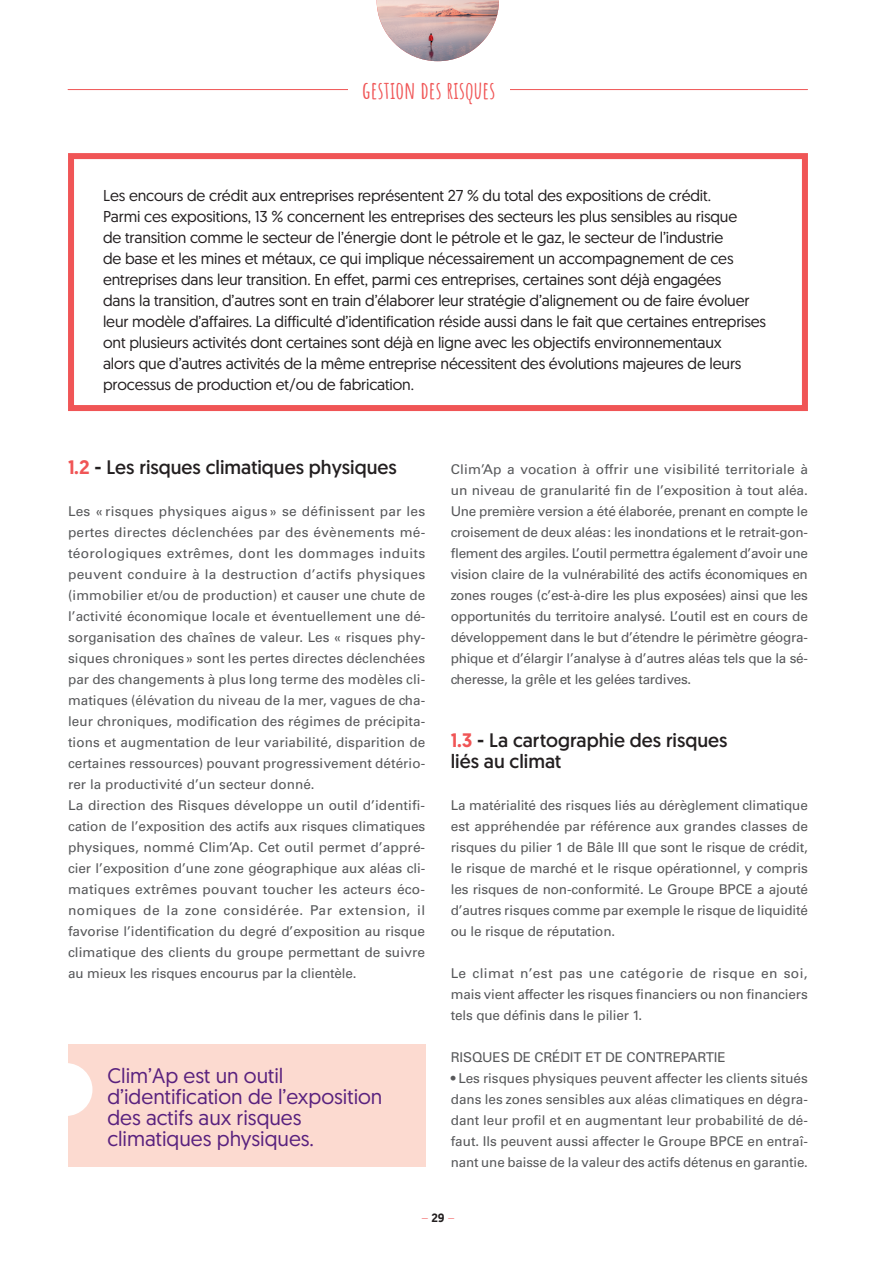
<style>
.page{position:relative;width:893px;height:1263px;background:#fff}
.page>*{position:absolute;margin:0;border:0;box-sizing:border-box;transform-origin:0 0}
.t1{font:700 24px "Amatic SC";letter-spacing:.005em;color:#f05556}
.t2{font:21px/21px "Geomanist";color:#59217e}
.t3{font:19.5px/21px "Geomanist";color:#231f20}
.t4{font:15.75px/21px "Geomanist";letter-spacing:-.01em;color:#231f20}
.t5{font:13.5px/21px "Univers LT Std";letter-spacing:.005em;color:#57585a;text-align:justify}
.t6{font:300 12px "Geomanist";color:#f05556}
.s1{font-weight:500;color:#f05556}
.s2{font-weight:500}
.s3{font-weight:500;color:#231f20}
</style>
<div class="page">
<hr style="left:68px;top:89px;width:739px;height:1px;background:#f05556">
<div style="left:348px;top:69px;width:162px;height:42px;background:#fff"></div>
<img style="left:377px;top:0;width:122px;height:61px">
<div style="left:68px;top:1044px;width:357px;height:123px;background:#fcdad0"></div>
<div style="left:40px;top:1063px;width:52px;height:53px;background:#fff;border-radius:50%"></div>
<div style="left:68px;top:153px;width:740px;height:258px;border:6px solid #f05556"></div>
<h1 class="t1" style="left:362px;top:71px;width:135px">GESTION DES RISQUES</h1>
<p class="t4" style="left:103px;top:185px;width:665px">Les encours de crédit aux entreprises représentent 27 % du total des expositions de crédit.<br>Parmi ces expositions, 13 % concernent les entreprises des secteurs les plus sensibles au risque<br>de transition comme le secteur de l’énergie dont le pétrole et le gaz, le secteur de l’industrie<br>de base et les mines et métaux, ce qui implique nécessairement un accompagnement de ces entreprises dans leur transition. En effet, parmi ces entreprises, certaines sont déjà engagées<br>dans la transition, d’autres sont en train d’élaborer leur stratégie d’alignement ou de faire évoluer leur modèle d’affaires. La difficulté d’identification réside aussi dans le fait que certaines entreprises ont plusieurs activités dont certaines sont déjà en ligne avec les objectifs environnementaux<br>alors que d’autres activités de la même entreprise nécessitent des évolutions majeures de leurs processus de production et/ou de fabrication.</p>
<h3 class="t3" style="left:68px;top:456px;width:330px"><span class="s1">1.2</span> <span class="s2">-</span> Les risques climatiques physiques</h3>
<p class="t5" style="left:68px;top:501px;width:359px;text-align:left">Les « risques physiques aigus » se définissent par les pertes directes déclenchées par des évènements mé&shy;téorologiques extrêmes, dont les dommages induits peuvent conduire à la destruction d’actifs physiques (immobilier et/ou de production) et causer une chute de l’activité économique locale et éventuellement une dé&shy;sorganisation des chaînes de valeur. Les « risques phy&shy;siques chroniques» sont les pertes directes déclenchées par des changements à plus long terme des modèles cli&shy;matiques (élévation du niveau de la mer, vagues de cha&shy;leur chroniques, modification des régimes de précipita&shy;tions et augmentation de leur variabilité, disparition de certaines ressources) pouvant progressivement détério&shy;rer la productivité d’un secteur donné.<br>La direction des Risques développe un outil d’identifi&shy;cation de l’exposition des actifs aux risques climatiques physiques, nommé Clim’Ap. Cet outil permet d’appré&shy;cier l’exposition d’une zone géographique aux aléas cli&shy;matiques extrêmes pouvant toucher les acteurs éco&shy;nomiques de la zone considérée. Par extension, il favorise l’identification du degré d’exposition au risque climatique des clients du groupe permettant de suivre au mieux les risques encourus par la clientèle.</p>
<h2 class="t2" style="left:107px;top:1065px;width:277px">Clim’Ap est un outil d’identification de l’exposition des actifs aux risques climatiques physiques.</h2>
<p class="t5" style="left:451px;top:459px;width:359px">Clim’Ap a vocation à offrir une visibilité territoriale à un niveau de granularité fin de l’exposition à tout aléa.<br>Une première version a été élaborée, prenant en compte le croisement de deux aléas: les inondations et le retrait-gon&shy;flement des argiles. L’outil permettra également d’avoir une vision claire de la vulnérabilité des actifs économiques en zones rouges (c’est-à-dire les plus exposées) ainsi que les opportunités du territoire analysé. L’outil est en cours de développement dans le but d’étendre le périmètre géogra&shy;phique et d’élargir l’analyse à d’autres aléas tels que la sé&shy;cheresse, la grêle et les gelées tardives.</p>
<h3 class="t3" style="left:451px;top:729px;width:278px"><span class="s1">1.3</span> <span class="s2">-</span> La cartographie des risques liés au climat</h3>
<p class="t5" style="left:451px;top:795px;width:359px">La matérialité des risques liés au dérèglement climatique est appréhendée par référence aux grandes classes de risques du pilier 1 de Bâle III que sont le risque de crédit, le risque de marché et le risque opérationnel, y compris les risques de non-conformité. Le Groupe BPCE a ajouté d’autres risques comme par exemple le risque de liquidité ou le risque de réputation.</p>
<p class="t5" style="left:451px;top:963px;width:359px">Le climat n’est pas une catégorie de risque en soi, mais vient affecter les risques financiers ou non financiers tels que définis dans le pilier 1.</p>
<p class="t5" style="left:451px;top:1047px;width:277px">RISQUES DE CRÉDIT ET DE CONTREPARTIE</p>
<p class="t5" style="left:451px;top:1068px;width:359px">• Les risques physiques peuvent affecter les clients situés dans les zones sensibles aux aléas climatiques en dégra&shy;dant leur profil et en augmentant leur probabilité de dé&shy;faut. Ils peuvent aussi affecter le Groupe BPCE en entraî&shy;nant une baisse de la valeur des actifs détenus en garantie.</p>
<p class="t6" style="left:421px;top:1210px;width:35px">–<span class="s3">29</span>–</p>
</div>
